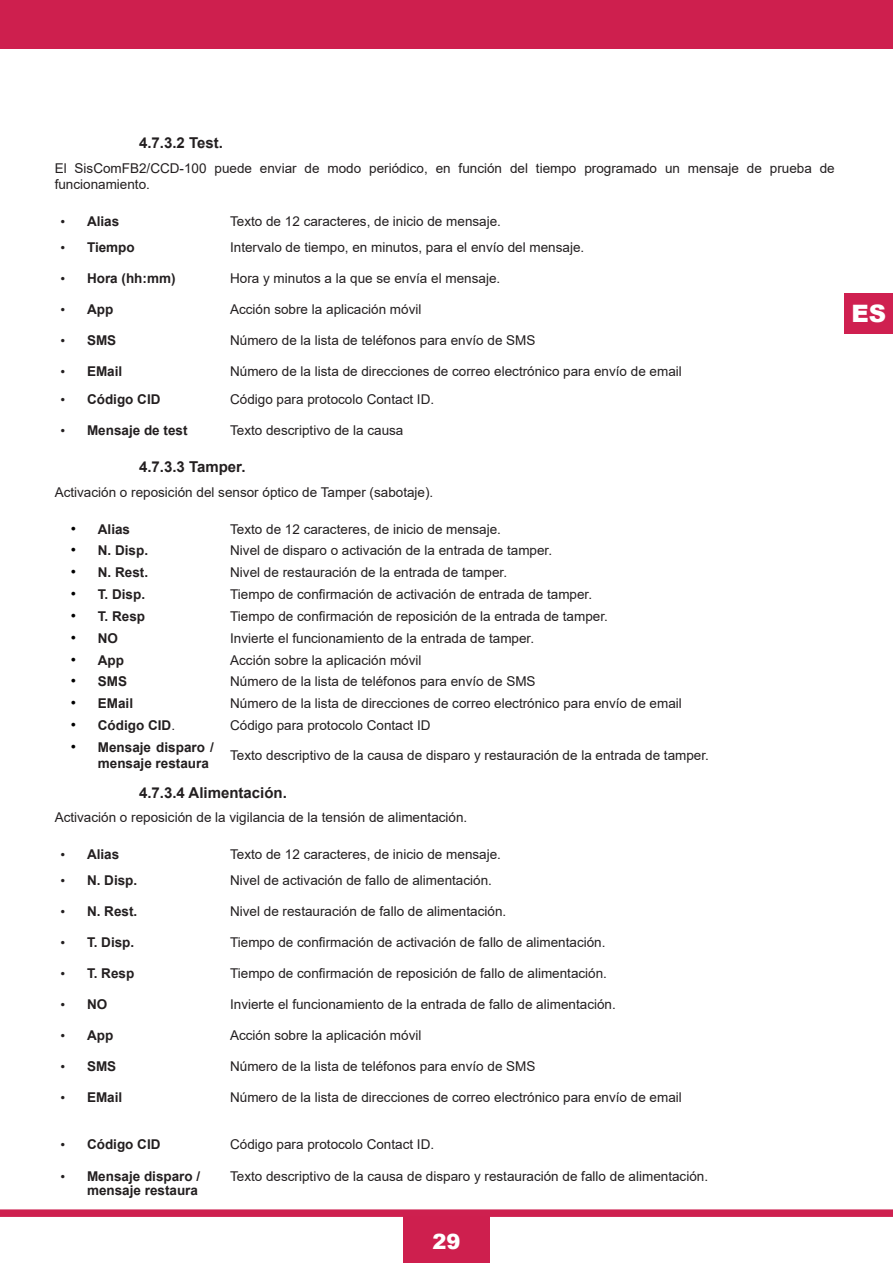
<style>
.page{position:relative;width:893px;height:1263px;background:#fff}
.page>*{position:absolute;margin:0;border:0;box-sizing:border-box;transform-origin:0 0}
.t1{font:900 24px "Arial";color:#fff}
.t2{font:900 21px "Arial";color:#fff}
.sub-sub-subtitulo{font:700 15px "Arial";color:#231f20}
.Texto{font:13.5px/16.2px "Arial";color:#231f20}
.Texto-2{font:700 13.5px/16.2px "Arial";color:#231f20}
.Texto-3{font:13.5px "Segoe UI Symbol";color:#231f20}
.s1{font-weight:400;font-size:15px;color:#000}
.s2{font-weight:400}
</style>
<div class="page">
<div style="left:0;top:0;width:893px;height:48px;background:#ce1f4e"></div>
<div style="left:844px;top:293px;width:49px;height:40px;background:#cf2050"></div>
<div style="left:0;top:1209px;width:893px;height:8px;background:#ce204f"></div>
<div style="left:403px;top:1216px;width:87px;height:47px;background:#ce1f4e"></div>
<p class="sub-sub-subtitulo" style="left:139px;top:132px;width:85px">4.7.3.2 Test.</p>
<p class="Texto" style="left:55px;top:160px;width:782px">El SisComFB2/CCD-100 puede enviar de modo periódico, en función del tiempo programado un mensaje de prueba de funcionamiento.</p>
<p class="Texto-3" style="left:60px;top:213px;width:7px">•</p>
<p class="Texto-2" style="left:87px;top:213px;width:34px">Alias</p>
<p class="Texto" style="left:230px;top:213px;width:272px">Texto de 12 caracteres, de inicio de mensaje.</p>
<p class="Texto-3" style="left:60px;top:239px;width:7px">•</p>
<p class="Texto-2" style="left:87px;top:239px;width:49px">Tiempo</p>
<p class="Texto" style="left:230px;top:239px;width:356px">Intervalo de tiempo, en minutos, para el envío del mensaje.</p>
<p class="Texto-3" style="left:60px;top:270px;width:7px">•</p>
<p class="Texto-2" style="left:87px;top:270px;width:90px">Hora (hh:mm)</p>
<p class="Texto" style="left:230px;top:270px;width:272px">Hora y minutos a la que se envía el mensaje.</p>
<p class="Texto-3" style="left:60px;top:301px;width:7px">•</p>
<p class="Texto-2" style="left:87px;top:301px;width:28px">App</p>
<p class="Texto" style="left:230px;top:301px;width:193px">Acción sobre la aplicación móvil</p>
<p class="Texto-3" style="left:60px;top:332px;width:7px">•</p>
<p class="Texto-2" style="left:87px;top:332px;width:31px">SMS</p>
<p class="Texto" style="left:230px;top:332px;width:307px">Número de la lista de teléfonos para envío de SMS</p>
<p class="Texto-3" style="left:60px;top:363px;width:7px">•</p>
<p class="Texto-2" style="left:87px;top:363px;width:37px">EMail</p>
<p class="Texto" style="left:230px;top:363px;width:453px">Número de la lista de direcciones de correo electrónico para envío de email</p>
<p class="Texto-3" style="left:60px;top:391px;width:7px">•</p>
<p class="Texto-2" style="left:87px;top:391px;width:75px">Código CID</p>
<p class="Texto" style="left:230px;top:391px;width:206px">Código para protocolo Contact ID.</p>
<p class="Texto-3" style="left:60px;top:423px;width:7px">•</p>
<p class="Texto-2" style="left:87px;top:423px;width:102px">Mensaje de test</p>
<p class="Texto" style="left:230px;top:422px;width:175px">Texto descriptivo de la causa</p>
<p class="sub-sub-subtitulo" style="left:139px;top:457px;width:108px">4.7.3.3 Tamper.</p>
<p class="Texto" style="left:55px;top:484px;width:380px">Activación o reposición del sensor óptico de Tamper (sabotaje).</p>
<p class="Texto-2" style="left:71px;top:521px;width:61px"><span class="s1">•</span> Alias</p>
<p class="Texto" style="left:230px;top:521px;width:272px">Texto de 12 caracteres, de inicio de mensaje.</p>
<p class="Texto-2" style="left:71px;top:543px;width:79px"><span class="s1">•</span> N. Disp.</p>
<p class="Texto" style="left:230px;top:542px;width:323px">Nivel de disparo o activación de la entrada de tamper.</p>
<p class="Texto-2" style="left:71px;top:564px;width:79px"><span class="s1">•</span> N. Rest.</p>
<p class="Texto" style="left:230px;top:564px;width:278px">Nivel de restauración de la entrada de tamper.</p>
<p class="Texto-2" style="left:71px;top:586px;width:76px"><span class="s1">•</span> T. Disp.</p>
<p class="Texto" style="left:230px;top:586px;width:363px">Tiempo de confirmación de activación de entrada de tamper.</p>
<p class="Texto-2" style="left:71px;top:608px;width:76px"><span class="s1">•</span> T. Resp</p>
<p class="Texto" style="left:230px;top:608px;width:379px">Tiempo de confirmación de reposición de la entrada de tamper.</p>
<p class="Texto-2" style="left:71px;top:630px;width:49px"><span class="s1">•</span> NO</p>
<p class="Texto" style="left:230px;top:630px;width:305px">Invierte el funcionamiento de la entrada de tamper.</p>
<p class="Texto-2" style="left:71px;top:652px;width:55px"><span class="s1">•</span> App</p>
<p class="Texto" style="left:230px;top:652px;width:193px">Acción sobre la aplicación móvil</p>
<p class="Texto-2" style="left:71px;top:674px;width:58px"><span class="s1">•</span> SMS</p>
<p class="Texto" style="left:230px;top:673px;width:307px">Número de la lista de teléfonos para envío de SMS</p>
<p class="Texto-2" style="left:71px;top:695px;width:64px"><span class="s1">•</span> EMail</p>
<p class="Texto" style="left:230px;top:695px;width:453px">Número de la lista de direcciones de correo electrónico para envío de email</p>
<p class="Texto-2" style="left:71px;top:717px;width:106px"><span class="s1">•</span> Código CID<span class="s2">.</span></p>
<p class="Texto" style="left:230px;top:717px;width:202px">Código para protocolo Contact ID</p>
<p class="Texto-2" style="left:98px;top:739px;width:118px;text-indent:-27px"><span class="s1">•</span> Mensaje disparo / mensaje restaura</p>
<p class="Texto" style="left:230px;top:747px;width:480px">Texto descriptivo de la causa de disparo y restauración de la entrada de tamper.</p>
<p class="sub-sub-subtitulo" style="left:139px;top:782px;width:149px">4.7.3.4 Alimentación.</p>
<p class="Texto" style="left:55px;top:809px;width:414px">Activación o reposición de la vigilancia de la tensión de alimentación.</p>
<p class="Texto-3" style="left:60px;top:846px;width:7px">•</p>
<p class="Texto-2" style="left:87px;top:846px;width:34px">Alias</p>
<p class="Texto" style="left:230px;top:846px;width:272px">Texto de 12 caracteres, de inicio de mensaje.</p>
<p class="Texto-3" style="left:60px;top:872px;width:7px">•</p>
<p class="Texto-2" style="left:87px;top:872px;width:52px">N. Disp.</p>
<p class="Texto" style="left:230px;top:872px;width:263px">Nivel de activación de fallo de alimentación.</p>
<p class="Texto-3" style="left:60px;top:903px;width:7px">•</p>
<p class="Texto-2" style="left:87px;top:903px;width:52px">N. Rest.</p>
<p class="Texto" style="left:230px;top:903px;width:278px">Nivel de restauración de fallo de alimentación.</p>
<p class="Texto-3" style="left:60px;top:934px;width:7px">•</p>
<p class="Texto-2" style="left:87px;top:934px;width:49px">T. Disp.</p>
<p class="Texto" style="left:230px;top:934px;width:377px">Tiempo de confirmación de activación de fallo de alimentación.</p>
<p class="Texto-3" style="left:60px;top:965px;width:7px">•</p>
<p class="Texto-2" style="left:87px;top:965px;width:49px">T. Resp</p>
<p class="Texto" style="left:230px;top:965px;width:378px">Tiempo de confirmación de reposición de fallo de alimentación.</p>
<p class="Texto-3" style="left:60px;top:997px;width:7px">•</p>
<p class="Texto-2" style="left:87px;top:996px;width:22px">NO</p>
<p class="Texto" style="left:230px;top:996px;width:387px">Invierte el funcionamiento de la entrada de fallo de alimentación.</p>
<p class="Texto-3" style="left:60px;top:1028px;width:7px">•</p>
<p class="Texto-2" style="left:87px;top:1027px;width:28px">App</p>
<p class="Texto" style="left:230px;top:1027px;width:193px">Acción sobre la aplicación móvil</p>
<p class="Texto-3" style="left:60px;top:1059px;width:7px">•</p>
<p class="Texto-2" style="left:87px;top:1058px;width:31px">SMS</p>
<p class="Texto" style="left:230px;top:1058px;width:307px">Número de la lista de teléfonos para envío de SMS</p>
<p class="Texto-3" style="left:60px;top:1090px;width:7px">•</p>
<p class="Texto-2" style="left:87px;top:1089px;width:37px">EMail</p>
<p class="Texto" style="left:230px;top:1089px;width:453px">Número de la lista de direcciones de correo electrónico para envío de email</p>
<p class="Texto-3" style="left:60px;top:1136px;width:7px">•</p>
<p class="Texto-2" style="left:87px;top:1136px;width:75px">Código CID</p>
<p class="Texto" style="left:230px;top:1136px;width:206px">Código para protocolo Contact ID.</p>
<p class="Texto-3" style="left:60px;top:1168px;width:7px">•</p>
<p class="Texto-2" style="left:87px;top:1169px;width:115px;line-height:14.5px">Mensaje disparo / mensaje restaura</p>
<p class="Texto" style="left:230px;top:1167px;width:479px">Texto descriptivo de la causa de disparo y restauración de fallo de alimentación.</p>
<h2 class="t2" style="left:432px;top:1226px;width:30px">29</h2>
<h1 class="t1" style="left:851px;top:296px;width:36px">ES</h1>
</div>
